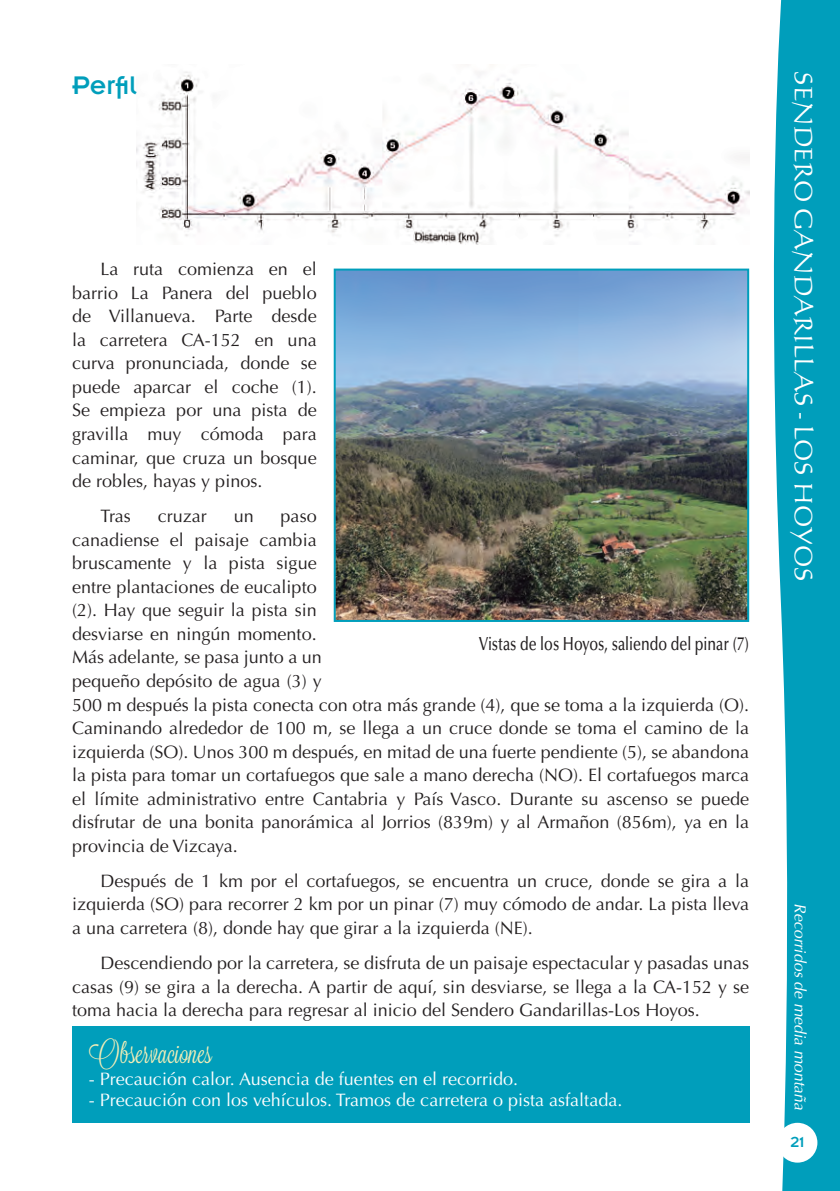
<style>
.page{position:relative;width:840px;height:1191px;background:#fff}
.page>*{position:absolute;margin:0;border:0;box-sizing:border-box;transform-origin:0 0}
.t1{font:28px "Lavanderia";color:#f2edb7}
.t2{font:28px "Insignia";color:#009ebb}
.t3{font:24px "Calligraphic 421 BT Roman B";color:#fff}
.t4{font:500 19px "Optima";color:#231f20;scale:.75 1}
.t5{font:18px/23.6px "Optima";color:#231f20;text-align:justify}
.t6{font:18px "Optima";color:#fff}
.t7{font:italic 16px "Optima";color:#fff}
.t8{font:16px "Insignia A";color:#009ebb}
</style>
<div class="page">
<svg style="left:773px;top:0;width:66px;height:1191px;background:#1ea9c2"></svg>
<div style="left:777px;top:1122px;width:40px;height:40px;background:#fff;border-radius:50%"></div>
<img style="left:336px;top:271px;width:409px;height:348px">
<div style="left:333px;top:268px;width:415px;height:354px;border:2px solid #009ebb"></div>
<div style="left:72px;top:1026px;width:676px;height:96px;background:#009ebb"></div>
<img style="left:136px;top:71px;width:612px;height:174px">
<h1 class="t2" style="left:72px;top:71px;width:66px">Perfil</h1>
<p class="t5" style="left:72px;top:257px;width:246px;text-indent:28px">La ruta comienza en el barrio La Panera del pueblo de Villanueva. Parte desde la carretera CA-152 en una curva pronunciada, donde se puede aparcar el coche (1).<br>Se empieza por una pista de gravilla muy cómoda para caminar, que cruza un bosque de robles, hayas y pinos.</p>
<p class="t5" style="left:100px;top:504px;width:32px">Tras</p>
<p class="t5" style="left:158px;top:504px;width:50px">cruzar</p>
<p class="t5" style="left:233px;top:504px;width:22px">un</p>
<p class="t5" style="left:72px;top:504px;width:678px;text-align:left;text-indent:208px">paso<br>canadiense el paisaje cambia<br>bruscamente y la pista sigue<br>entre plantaciones de eucalipto<br>(2). Hay que seguir la pista sin<br>desviarse en ningún momento.<br>Más adelante, se pasa junto a un<br>pequeño depósito de agua (3) y<br>500 m después la pista conecta con otra más grande (4), que se toma a la izquierda (O).<br>Caminando alrededor de 100 m, se llega a un cruce donde se toma el camino de la izquierda (SO). Unos 300 m después, en mitad de una fuerte pendiente (5), se abandona la pista para tomar un cortafuegos que sale a mano derecha (NO). El cortafuegos marca el límite administrativo entre Cantabria y País Vasco. Durante su ascenso se puede disfrutar de una bonita panorámica al Jorrios (839m) y al Armañon (856m), ya en la provincia de Vizcaya.</p>
<p class="t5" style="left:72px;top:869px;width:678px;text-indent:28px">Después de 1 km por el cortafuegos, se encuentra un cruce, donde se gira a la izquierda (SO) para recorrer 2 km por un pinar (7) muy cómodo de andar. La pista lleva a una carretera (8), donde hay que girar a la izquierda (NE).</p>
<p class="t5" style="left:72px;top:951px;width:678px;text-indent:28px">Descendiendo por la carretera, se disfruta de un paisaje espectacular y pasadas unas casas (9) se gira a la derecha. A partir de aquí, sin desviarse, se llega a la CA-152 y se toma hacia la derecha para regresar al inicio del Sendero Gandarillas-Los Hoyos.</p>
<h1 class="t1" style="left:89px;top:1037px;width:125px">Observaciones</h1>
<p class="t6" style="left:89px;top:1068px;width:430px">- Precaución calor. Ausencia de fuentes en el recorrido.</p>
<p class="t6" style="left:89px;top:1089px;width:534px">- Precaución con los vehículos. Tramos de carretera o pista asfaltada.</p>
<p class="t4" style="left:478px;top:633px;width:362px">Vistas de los Hoyos, saliendo del pinar (7)</p>
<h2 class="t3" style="left:818px;top:71px;width:512px;rotate:90deg">SENDERO GANDARILLAS - LOS HOYOS</h2>
<p class="t7" style="left:809px;top:903px;width:209px;rotate:90deg">Recorridos de media montaña</p>
<p class="t8" style="left:790px;top:1133px;width:15px">21</p>
</div>
